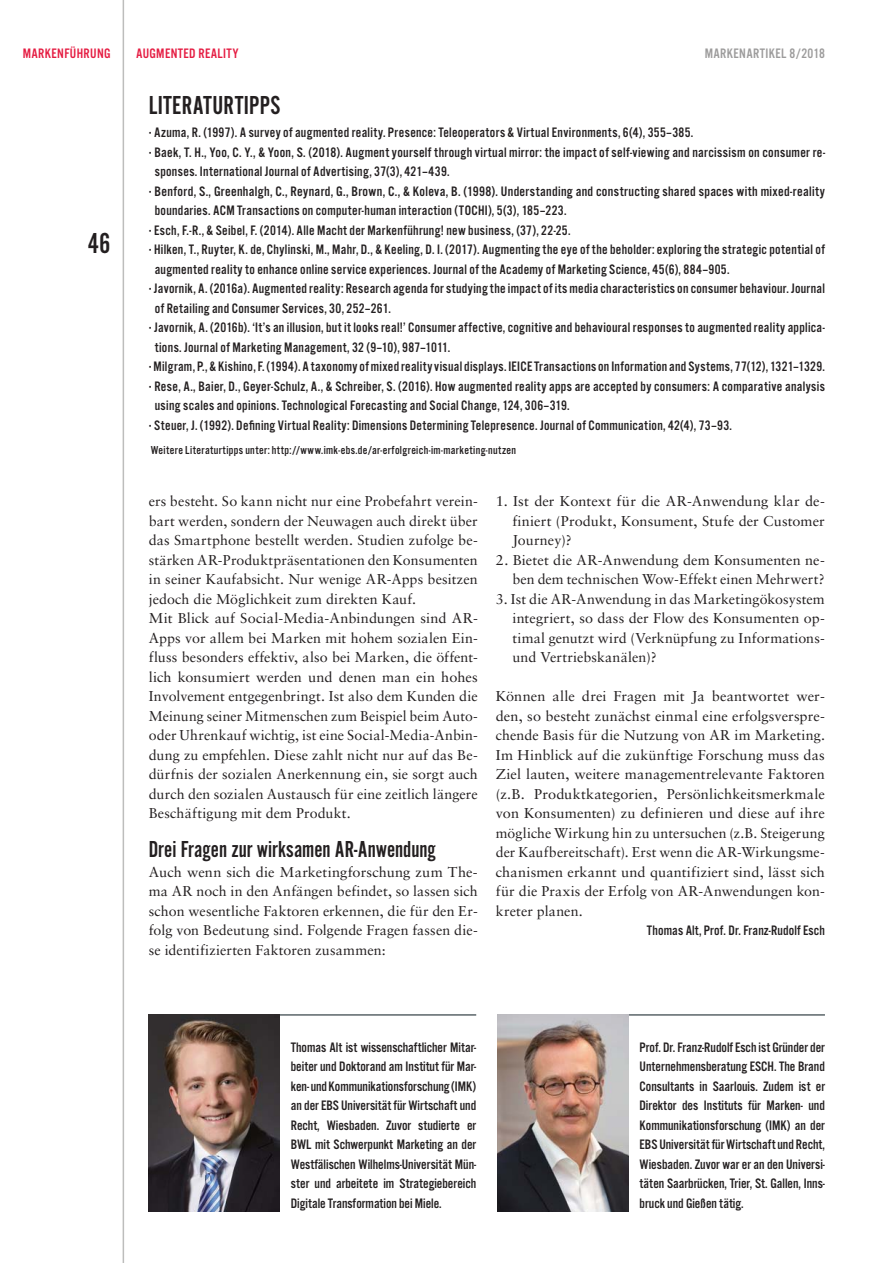
<style>
.page{position:relative;width:893px;height:1263px;background:#fff}
.page>*{position:absolute;margin:0;border:0;box-sizing:border-box;transform-origin:0 0}
.t1{font:30px "Alternate Got No 2 D";color:#231f20}
.t2{font:27px "Alternate Got No 2 D";letter-spacing:.01em;color:#231f20}
.t3{font:24px "Alternate Got No 2 D";color:#231f20}
.t4{font:14.25px/19.5px "Alternate Got No 3 D";letter-spacing:.02em;color:#231f20;text-align:justify}
.t5{font:14.25px/19.5px "Sabon";letter-spacing:.005em;color:#231f20;text-align:justify}
.t6{font:14.25px "Alternate Got No 3 D";letter-spacing:.025em;color:#e51c42}
.t7{font:14.25px "Alternate Got No 3 D";letter-spacing:.025em;color:#9c9b9b}
.t8{font:12px "Alternate Got No 3 D";letter-spacing:.035em;color:#231f20}
.s1{font-size:16.5px}
</style>
<div class="page">
<hr style="left:123px;top:0;width:1px;height:1263px;background:#bdbdbc">
<hr style="left:149px;top:1015px;width:327px;height:1px;background:#09181d">
<img style="left:149px;top:1015px;width:131px;height:197px">
<hr style="left:497px;top:1015px;width:328px;height:1px;background:#09181d">
<img style="left:497px;top:1015px;width:131px;height:197px">
<p class="t6" style="left:23px;top:48px;width:89px">MARKENFÜHRUNG</p>
<p class="t6" style="left:136px;top:48px;width:104px">AUGMENTED REALITY</p>
<p class="t7" style="left:705px;top:48px;width:122px">MARKENARTIKEL 8/2018</p>
<h1 class="t1" style="left:88px;top:233px;width:24px">46</h1>
<h2 class="t2" style="left:149px;top:96px;width:133px">LITERATURTIPPS</h2>
<p class="t4" style="left:149px;top:124px;width:546px"><span class="s1">·</span> Azuma, R. (1997). A survey of augmented reality. Presence: Teleoperators &amp; Virtual Environments, 6(4), 355–385.</p>
<p class="t4" style="left:149px;top:144px;width:678px"><span class="s1">·</span> Baek, T. H., Yoo, C. Y., &amp; Yoon, S. (2018). Augment yourself through virtual mirror: the impact of self-viewing and narcissism on consumer re-</p>
<p class="t4" style="left:155px;top:163px;width:296px">sponses. International Journal of Advertising, 37(3), 421–439.</p>
<p class="t4" style="left:149px;top:183px;width:678px"><span class="s1">·</span> Benford, S., Greenhalgh, C., Reynard, G., Brown, C., &amp; Koleva, B. (1998). Understanding and constructing shared spaces with mixed-reality</p>
<p class="t4" style="left:155px;top:202px;width:413px">boundaries. ACM Transactions on computer-human interaction (TOCHI), 5(3), 185–223.</p>
<p class="t4" style="left:149px;top:222px;width:423px"><span class="s1">·</span> Esch, F.-R., &amp; Seibel, F. (2014). Alle Macht der Markenführung! new business, (37), 22-25.</p>
<p class="t4" style="left:149px;top:241px;width:678px"><span class="s1">·</span> Hilken, T., Ruyter, K. de, Chylinski, M., Mahr, D., &amp; Keeling, D. I. (2017). Augmenting the eye of the beholder: exploring the strategic potential of</p>
<p class="t4" style="left:155px;top:261px;width:576px">augmented reality to enhance online service experiences. Journal of the Academy of Marketing Science, 45(6), 884–905.</p>
<p class="t4" style="left:149px;top:280px;width:678px"><span class="s1">·</span> Javornik, A. (2016a). Augmented reality: Research agenda for studying the impact of its media characteristics on consumer behaviour. Journal</p>
<p class="t4" style="left:155px;top:300px;width:237px">of Retailing and Consumer Services, 30, 252–261.</p>
<p class="t4" style="left:149px;top:319px;width:678px"><span class="s1">·</span> Javornik, A. (2016b). ‘It’s an illusion, but it looks real!’ Consumer affective, cognitive and behavioural responses to augmented reality applica-</p>
<p class="t4" style="left:155px;top:339px;width:297px">tions. Journal of Marketing Management, 32 (9–10), 987–1011.</p>
<p class="t4" style="left:149px;top:358px;width:678px"><span class="s1">·</span> Milgram, P., &amp; Kishino, F. (1994). A taxonomy of mixed reality visual displays. IEICE Transactions on Information and Systems, 77(12), 1321–1329.</p>
<p class="t4" style="left:149px;top:378px;width:678px"><span class="s1">·</span> Rese, A., Baier, D., Geyer-Schulz, A., &amp; Schreiber, S. (2016). How augmented reality apps are accepted by consumers: A comparative analysis</p>
<p class="t4" style="left:155px;top:397px;width:416px">using scales and opinions. Technological Forecasting and Social Change, 124, 306–319.</p>
<p class="t4" style="left:149px;top:417px;width:585px"><span class="s1">·</span> Steuer, J. (1992). Defining Virtual Reality: Dimensions Determining Telepresence. Journal of Communication, 42(4), 73–93.</p>
<p class="t8" style="left:151px;top:446px;width:367px">Weitere Literaturtipps unter: http://www.imk-ebs.de/ar-erfolgreich-im-marketing-nutzen</p>
<p class="t5" style="left:149px;top:493px;width:331px;text-align:left">ers besteht. So kann nicht nur eine Probefahrt verein&shy;bart werden, sondern der Neuwagen auch direkt über das Smartphone bestellt werden. Studien zufolge be&shy;stärken AR-Produktpräsentationen den Konsumenten in seiner Kaufabsicht. Nur wenige AR-Apps besitzen jedoch die Möglichkeit zum direkten Kauf.<br>Mit Blick auf Social-Media-Anbindungen sind AR-Apps vor allem bei Marken mit hohem sozialen Ein&shy;fluss besonders effektiv, also bei Marken, die öffent&shy;lich konsumiert werden und denen man ein hohes Involvement entgegenbringt. Ist also dem Kunden die Meinung seiner Mitmenschen zum Beispiel beim Auto&shy;oder Uhrenkauf wichtig, ist eine Social-Media-Anbin&shy;dung zu empfehlen. Diese zahlt nicht nur auf das Be&shy;dürfnis der sozialen Anerkennung ein, sie sorgt auch durch den sozialen Austausch für eine zeitlich längere Beschäftigung mit dem Produkt.</p>
<h3 class="t3" style="left:149px;top:841px;width:288px">Drei Fragen zur wirksamen AR-Anwendung</h3>
<p class="t5" style="left:149px;top:863px;width:331px">Auch wenn sich die Marketingforschung zum The&shy;ma AR noch in den Anfängen befindet, so lassen sich schon wesentliche Faktoren erkennen, die für den Er&shy;folg von Bedeutung sind. Folgende Fragen fassen die&shy;se identifizierten Faktoren zusammen:</p>
<p class="t5" style="left:512px;top:493px;width:314px;text-indent:-17px">1. Ist der Kontext für die AR-Anwendung klar de&shy;finiert (Produkt, Konsument, Stufe der Customer Journey)?</p>
<p class="t5" style="left:496px;top:551px;width:330px;text-align:right">2. Bietet die AR-Anwendung dem Konsumenten ne&shy;ben dem technischen Wow-Effekt einen Mehrwert?</p>
<p class="t5" style="left:512px;top:590px;width:314px;text-indent:-17px">3. Ist die AR-Anwendung in das Marketingökosystem integriert, so dass der Flow des Konsumenten op&shy;timal genutzt wird (Verknüpfung zu Informations&shy;und Vertriebskanälen)?</p>
<p class="t5" style="left:496px;top:688px;width:331px">Können alle drei Fragen mit Ja beantwortet wer&shy;den, so besteht zunächst einmal eine erfolgsverspre&shy;chende Basis für die Nutzung von AR im Marketing.<br>Im Hinblick auf die zukünftige Forschung muss das Ziel lauten, weitere managementrelevante Faktoren (z.B. Produktkategorien, Persönlichkeitsmerkmale von Konsumenten) zu definieren und diese auf ihre mögliche Wirkung hin zu untersuchen (z.B. Steigerung der Kaufbereitschaft). Erst wenn die AR-Wirkungsme&shy;chanismen erkannt und quantifiziert sind, lässt sich für die Praxis der Erfolg von AR-Anwendungen kon&shy;kreter planen.</p>
<p class="t4" style="left:647px;top:922px;width:179px">Thomas Alt, Prof. Dr. Franz-Rudolf Esch</p>
<p class="t4" style="left:291px;top:1038px;width:187px">Thomas Alt ist wissenschaftlicher Mitar&shy;beiter und Doktorand am Institut für Mar&shy;ken- und Kommunikationsforschung (IMK) an der EBS Universität für Wirtschaft und Recht, Wiesbaden. Zuvor studierte er BWL mit Schwerpunkt Marketing an der Westfälischen Wilhelms-Universität Mün&shy;ster und arbeitete im Strategiebereich Digitale Transformation bei Miele.</p>
<p class="t4" style="left:639px;top:1038px;width:187px">Prof. Dr. Franz-Rudolf Esch ist Gründer der Unternehmensberatung ESCH. The Brand Consultants in Saarlouis. Zudem ist er Direktor des Instituts für Marken- und Kommunikationsforschung (IMK) an der EBS Universität für Wirtschaft und Recht, Wiesbaden. Zuvor war er an den Universi&shy;täten Saarbrücken, Trier, St. Gallen, Inns&shy;bruck und Gießen tätig.</p>
</div>
